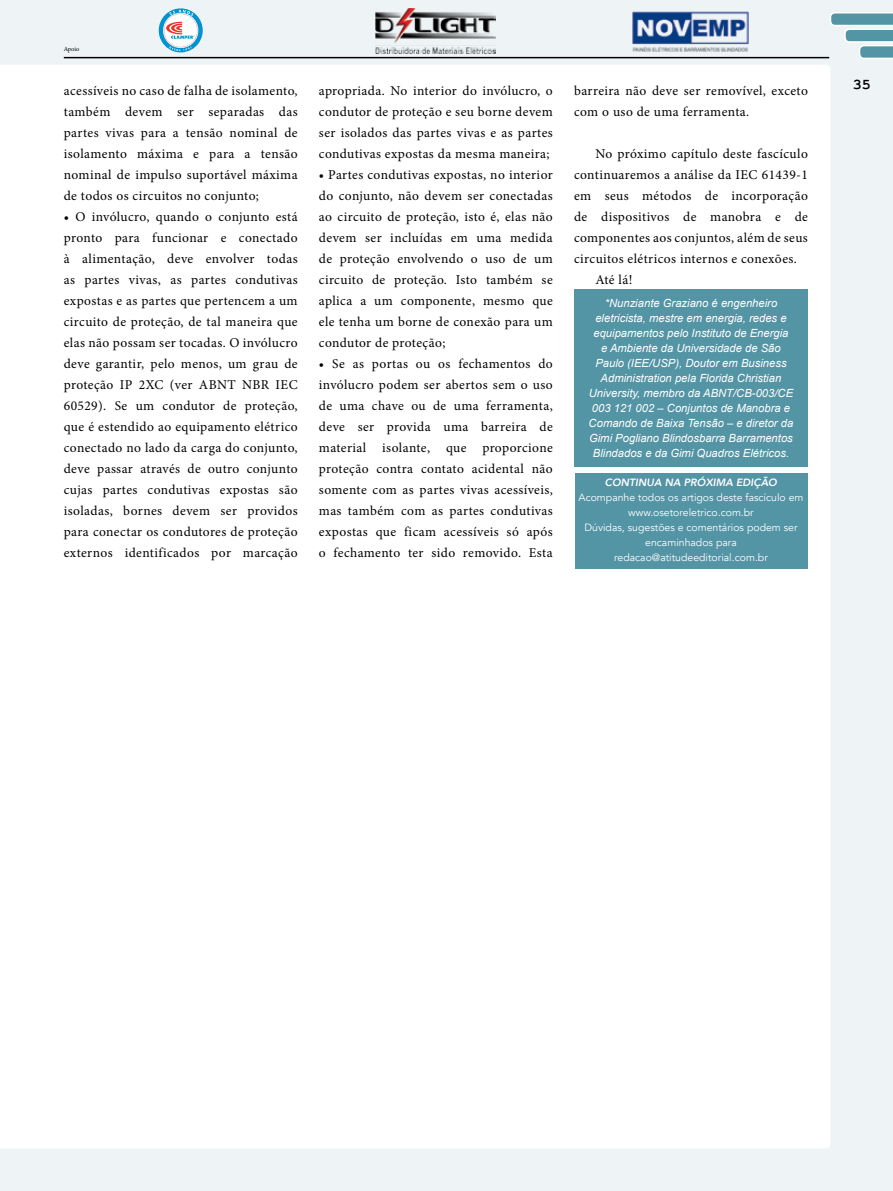
<style>
.page{position:relative;width:893px;height:1191px;background:#eef4f6}
.page>*{position:absolute;margin:0;border:0;box-sizing:border-box;transform-origin:0 0}
.t1{font:700 15px "Courier New";color:#000}
.t2{font:13.5px/21px "Minion Pro";letter-spacing:.03em;color:#000;text-align:justify}
.t3{font:italic 11.25px/15px "Arial";color:#fff;text-align:center}
.t4{font:10.5px/15px "Avenir";color:#fff;text-align:center}
.t5{font:italic 800 10.5px "Avenir";color:#fff}
.t6{font:6.3px "Minion Pro";letter-spacing:-.005em;color:#000}
</style>
<div class="page">
<div style="left:0;top:65px;width:830px;height:1083px;background:#fff"></div>
<hr style="left:64px;top:57px;width:765px;height:1px;background:#000">
<svg style="left:830px;top:12px;width:63px;height:47px"></svg>
<img style="left:632px;top:11px;width:117px;height:41px">
<svg style="left:159px;top:8px;width:44px;height:44px"></svg>
<img style="left:376px;top:8px;width:120px;height:45px">
<div style="left:575px;top:473px;width:232px;height:96px;background:#5394a5"></div>
<div style="left:574px;top:289px;width:234px;height:178px;background:#5394a5"></div>
<p class="t6" style="left:64px;top:45px;width:17px">Apoio</p>
<p class="t2" style="left:64px;top:80px;width:235px">acessíveis no caso de falha de isolamento, também devem ser separadas das partes vivas para a tensão nominal de isolamento máxima e para a tensão nominal de impulso suportável máxima de todos os circuitos no conjunto;</p>
<p class="t2" style="left:64px;top:206px;width:235px">• O invólucro, quando o conjunto está pronto para funcionar e conectado à alimentação, deve envolver todas as partes vivas, as partes condutivas expostas e as partes que pertencem a um circuito de proteção, de tal maneira que elas não possam ser tocadas. O invólucro deve garantir, pelo menos, um grau de proteção IP 2XC (ver ABNT NBR IEC 60529). Se um condutor de proteção, que é estendido ao equipamento elétrico conectado no lado da carga do conjunto, deve passar através de outro conjunto cujas partes condutivas expostas são isoladas, bornes devem ser providos para conectar os condutores de proteção externos identificados por marcação</p>
<p class="t2" style="left:319px;top:80px;width:235px">apropriada. No interior do invólucro, o condutor de proteção e seu borne devem ser isolados das partes vivas e as partes condutivas expostas da mesma maneira;</p>
<p class="t2" style="left:319px;top:164px;width:235px">• Partes condutivas expostas, no interior do conjunto, não devem ser conectadas ao circuito de proteção, isto é, elas não devem ser incluídas em uma medida de proteção envolvendo o uso de um circuito de proteção. Isto também se aplica a um componente, mesmo que ele tenha um borne de conexão para um condutor de proteção;</p>
<p class="t2" style="left:319px;top:353px;width:235px">• Se as portas ou os fechamentos do invólucro podem ser abertos sem o uso de uma chave ou de uma ferramenta, deve ser provida uma barreira de material isolante, que proporcione proteção contra contato acidental não somente com as partes vivas acessíveis, mas também com as partes condutivas expostas que ficam acessíveis só após o fechamento ter sido removido. Esta</p>
<p class="t2" style="left:574px;top:80px;width:235px">barreira não deve ser removível, exceto com o uso de uma ferramenta.</p>
<p class="t2" style="left:595px;top:143px;width:214px">No próximo capítulo deste fascículo</p>
<p class="t2" style="left:574px;top:164px;width:235px">continuaremos a análise da IEC 61439-1</p>
<p class="t2" style="left:574px;top:185px;width:235px">em seus métodos de incorporação</p>
<p class="t2" style="left:574px;top:206px;width:235px">de dispositivos de manobra e de</p>
<p class="t2" style="left:574px;top:227px;width:235px">componentes aos conjuntos, além de seus</p>
<p class="t2" style="left:574px;top:248px;width:224px">circuitos elétricos internos e conexões.</p>
<p class="t2" style="left:595px;top:269px;width:39px">Até lá!</p>
<p class="t3" style="left:589px;top:296px;width:206px">*Nunziante Graziano é engenheiro eletricista, mestre em energia, redes e equipamentos pelo Instituto de Energia<br>e Ambiente da Universidade de São Paulo (IEE/USP), Doutor em Business Administration pela Florida Christian University, membro da ABNT/CB-003/CE 003 121 002 – Conjuntos de Manobra e Comando de Baixa Tensão – e diretor da Gimi Pogliano Blindosbarra Barramentos Blindados e da Gimi Quadros Elétricos.</p>
<p class="t5" style="left:605px;top:476px;width:174px">CONTINUA NA PRÓXIMA EDIÇÃO</p>
<p class="t4" style="left:578px;top:490px;width:227px">Acompanhe todos os artigos deste fascículo em www.osetoreletrico.com.br<br>Dúvidas, sugestões e comentários podem ser encaminhados para redacao@atitudeeditorial.com.br</p>
<p class="t1" style="left:853px;top:75px;width:19px">35</p>
</div>
